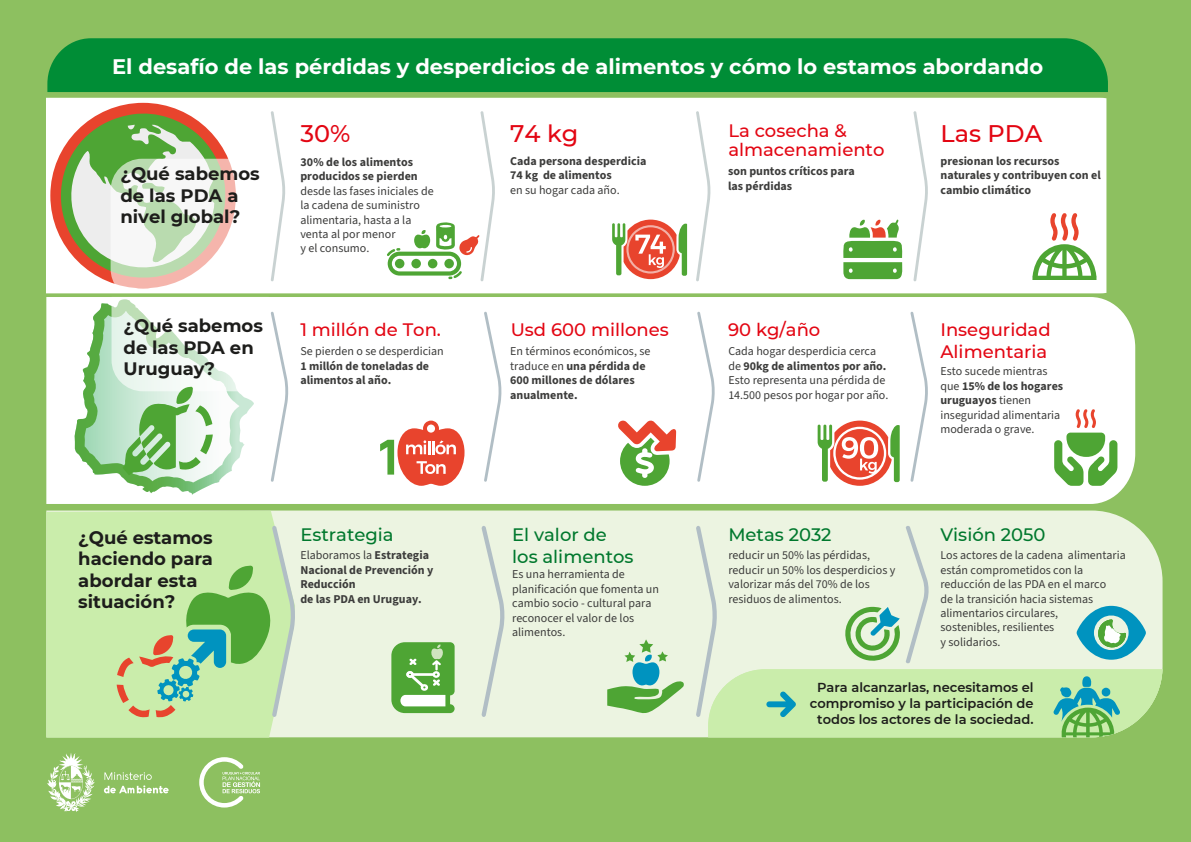
<style>
.page{position:relative;width:1191px;height:842px;background:#8dc060}
.page>*{position:absolute;margin:0;border:0;box-sizing:border-box;transform-origin:0 0}
.t1{font:500 24px "Montserrat";color:#e30613}
.t2{font:700 21px "Montserrat";color:#fff}
.t3{font:700 18px/21.6px "Montserrat";color:#1d1d1b}
.t4{font:500 18px/19px "Montserrat";color:#e30613}
.t5{font:500 18px/21.6px "Montserrat";color:#00782d}
.t6{font:600 13px/16px "Montserrat";color:#1d1d1b;text-align:center}
.t7{font:12px/14.4px "Source Sans 3";color:#3c3c3b}
.t8{font:700 12px/14.4px "Source Sans 3";color:#3c3c3b}
.s1{font-weight:400}
.s2{font-weight:700}
</style>
<div class="page">
<div style="left:47px;top:38px;width:1061px;height:54px;background:#008d36"></div>
<div style="left:46px;top:510px;width:1090px;height:227px;background:#ecf4e1"></div>
<svg style="left:481px;top:526px;width:24px;height:191px;background:#e1eadb"></svg>
<div style="left:46px;top:511px;width:249px;height:227px;background:#caedab"></div>
<svg style="left:199px;top:757px;width:61px;height:50px"></svg>
<svg style="left:104px;top:772px;width:65px;height:21px"></svg>
<svg style="left:47px;top:753px;width:48px;height:59px"></svg>
<div style="left:46px;top:98px;width:1060px;height:195px;background:#fff"></div>
<svg style="left:607px;top:639px;width:78px;height:83px;background:#b2d9b5"></svg>
<svg style="left:696px;top:111px;width:15px;height:170px;background:#f4f6f6"></svg>
<svg style="left:913px;top:111px;width:15px;height:170px;background:#f4f6f6"></svg>
<svg style="left:387px;top:111px;width:108px;height:170px;background:#eef3ea"></svg>
<svg style="left:612px;top:220px;width:75px;height:59px;background:#d79679"></svg>
<svg style="left:840px;top:219px;width:64px;height:60px;background:#96c37f"></svg>
<svg style="left:46px;top:111px;width:239px;height:177px;background:#d8d9c2"></svg>
<div style="left:46px;top:297px;width:1089px;height:207px;background:#fff"></div>
<svg style="left:482px;top:310px;width:20px;height:174px;background:#f4f5f6"></svg>
<svg style="left:695px;top:310px;width:20px;height:174px;background:#f4f5f6"></svg>
<svg style="left:908px;top:310px;width:20px;height:174px;background:#f4f5f6"></svg>
<svg style="left:617px;top:420px;width:59px;height:66px;background:#beb68b"></svg>
<svg style="left:817px;top:421px;width:83px;height:65px;background:#d9a185"></svg>
<svg style="left:1054px;top:409px;width:63px;height:77px;background:#aecf9b"></svg>
<svg style="left:380px;top:421px;width:84px;height:65px;background:#e99785"></svg>
<svg style="left:696px;top:526px;width:466px;height:211px;background:#d5ebcb"></svg>
<svg style="left:1032px;top:213px;width:64px;height:66px;background:#cbd6b4"></svg>
<svg style="left:73px;top:297px;width:216px;height:198px;background:#d6ebd6"></svg>
<svg style="left:117px;top:526px;width:178px;height:192px;background:#b2da9d"></svg>
<svg style="left:391px;top:642px;width:63px;height:71px;background:#76b962"></svg>
<h2 class="t2" style="left:112px;top:51px;width:932px">El desafío de las pérdidas y desperdicios de alimentos y cómo lo estamos abordando</h2>
<h3 class="t3" style="left:120px;top:162px;width:141px">¿Qué sabemos de las PDA a nivel global?</h3>
<h3 class="t3" style="left:124px;top:314px;width:141px">¿Qué sabemos de las PDA en<br>Uruguay?</h3>
<h3 class="t3" style="left:78px;top:525px;width:136px">¿Qué estamos haciendo para abordar esta situación?</h3>
<h1 class="t1" style="left:300px;top:116px;width:51px">30%</h1>
<h1 class="t1" style="left:510px;top:116px;width:70px">74 kg</h1>
<h3 class="t4" style="left:728px;top:120px;width:158px">La cosecha &amp; almacenamiento</h3>
<h1 class="t1" style="left:940px;top:116px;width:103px">Las PDA</h1>
<p class="t8" style="left:728px;top:165px;width:128px">son puntos críticos para las pérdidas</p>
<p class="t8" style="left:940px;top:154px;width:162px">presionan los recursos naturales y contribuyen con el cambio climático</p>
<p class="t8" style="left:510px;top:154px;width:138px">Cada persona desperdicia<br>74 kg de alimentos</p>
<p class="t7" style="left:510px;top:183px;width:111px">en su hogar cada año.</p>
<p class="t8" style="left:300px;top:155px;width:119px">30% de los alimentos producidos se pierden</p>
<p class="t7" style="left:300px;top:184px;width:135px">desde las fases iniciales de la cadena de suministro alimentaria, hasta a la venta al por menor<br>y el consumo.</p>
<h3 class="t4" style="left:300px;top:319px;width:142px">1 millón de Ton.</h3>
<p class="t7" style="left:300px;top:344px;width:145px">Se pierden o se desperdician</p>
<p class="t8" style="left:300px;top:359px;width:130px">1 millón de toneladas de alimentos al año.</p>
<h3 class="t4" style="left:510px;top:319px;width:160px">Usd 600 millones</h3>
<h3 class="t4" style="left:728px;top:319px;width:94px">90 kg/año</h3>
<h3 class="t4" style="left:940px;top:318px;width:112px;line-height:21.6px">Inseguridad<br>Alimentaria</h3>
<p class="t8" style="left:510px;top:344px;width:142px"><span class="s1">En términos económicos, se traduce en</span> una pérdida de<br>600 millones de dólares anualmente.</p>
<p class="t7" style="left:728px;top:344px;width:162px">Cada hogar desperdicia cerca de <span class="s2">90kg de alimentos por año.<br></span>Esto representa una pérdida de<br>14.500 pesos por hogar por año.</p>
<p class="t7" style="left:940px;top:364px;width:124px">Esto sucede mientras que <span class="s2">15% de los hogares uruguayos</span> tienen inseguridad alimentaria moderada o grave.</p>
<h3 class="t5" style="left:300px;top:523px;width:95px">Estrategia</h3>
<h3 class="t5" style="left:512px;top:523px;width:123px">El valor de los alimentos</h3>
<h3 class="t5" style="left:728px;top:523px;width:105px">Metas 2032</h3>
<p class="t7" style="left:728px;top:549px;width:168px">reducir un 50% las pérdidas, reducir un 50% los desperdicios y valorizar más del 70% de los residuos de alimentos.</p>
<p class="t8" style="left:300px;top:549px;width:135px"><span class="s1">Elaboramos la</span> Estrategia<br>Nacional de Prevención y<br>Reducción<br>de las PDA en Uruguay.</p>
<p class="t7" style="left:512px;top:568px;width:148px">Es una herramienta de planificación que fomenta un cambio socio - cultural para reconocer el valor de los alimentos.</p>
<h3 class="t5" style="left:940px;top:523px;width:107px">Visión 2050</h3>
<p class="t7" style="left:940px;top:549px;width:187px">Los actores de la cadena alimentaria están comprometidos con la reducción de las PDA en el marco<br>de la transición hacia sistemas alimentarios circulares,<br>sostenibles, resilientes<br>y solidarios.</p>
<p class="t6" style="left:809px;top:678px;width:225px">Para alcanzarlas, necesitamos el compromiso y la participación de todos los actores de la sociedad.</p>
</div>
